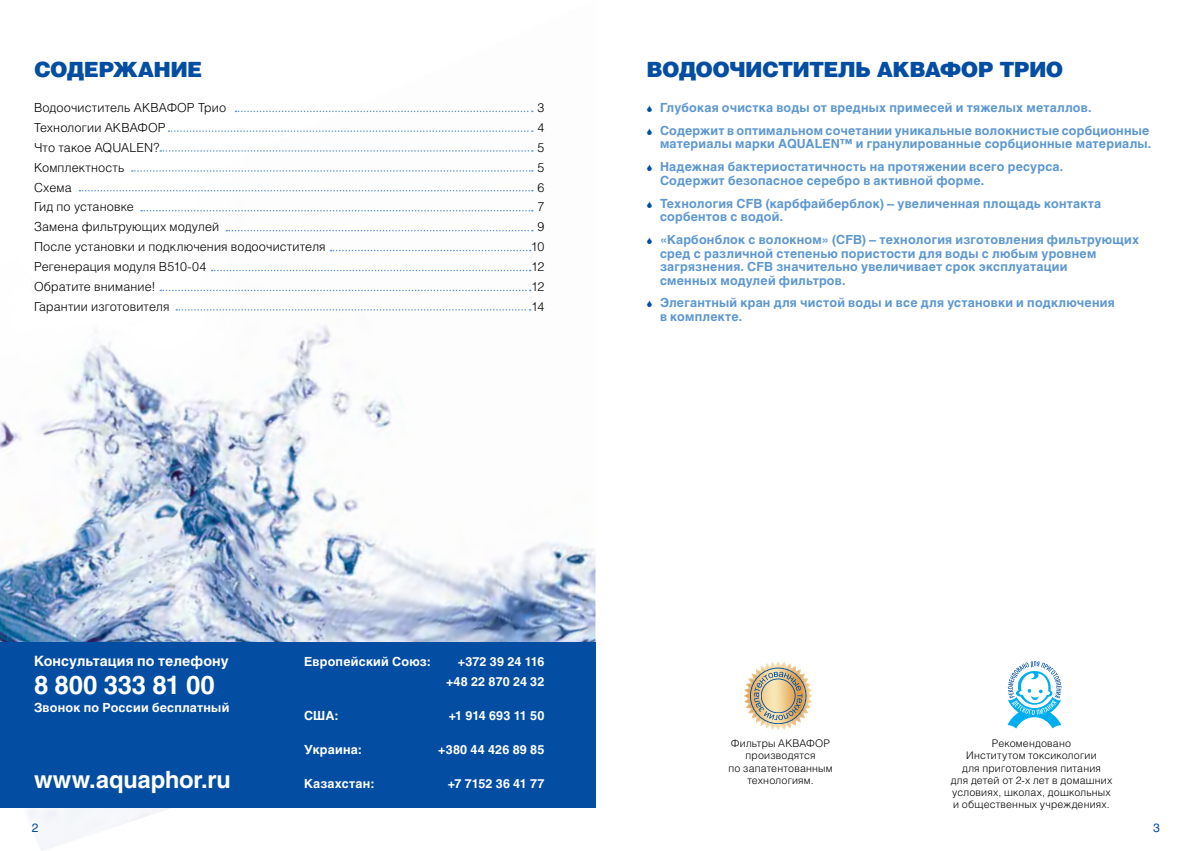
<style>
.page{position:relative;width:1191px;height:851px;background:#fff}
.page>*{position:absolute;margin:0;border:0;box-sizing:border-box;transform-origin:0 0}
.t1{font:700 25.5px "Helios";letter-spacing:-.01em;color:#fff}
.t2{font:700 23.55px "Helios";letter-spacing:-.005em;color:#fff}
.t3{font:21px "Helios Black C";letter-spacing:-.03em;color:#034ea2}
.t4{font:700 14.1px "Helios";letter-spacing:.01em;color:#fff}
.t5{font:700 12.45px/23px "Helios";letter-spacing:.015em;color:#5d97d1}
.t6{font:300 12.45px/20px "Helios";letter-spacing:.01em;color:#000}
.t7{font:700 12.45px/20px "Helios";letter-spacing:.015em;color:#fff;text-align:right}
.t8{font:12px "Helios";color:#034ea2}
.t9{font:300 10.5px/12px "Helios";letter-spacing:.02em;color:#000;text-align:center}
</style>
<div class="page">
<img style="left:0;top:110px;width:595px;height:740px">
<svg style="left:1007px;top:661px;width:54px;height:67px"></svg>
<img style="left:809px;top:683px;width:3px;height:25px">
<svg style="left:743px;top:661px;width:66px;height:68px"></svg>
<div style="left:0;top:642px;width:595px;height:166px;background:#034ea2"></div>
<svg style="left:235px;top:111px;width:298px;height:1px"></svg>
<svg style="left:168px;top:130px;width:365px;height:2px"></svg>
<svg style="left:160px;top:150px;width:373px;height:2px"></svg>
<svg style="left:132px;top:170px;width:401px;height:2px"></svg>
<svg style="left:79px;top:190px;width:454px;height:1px"></svg>
<svg style="left:141px;top:210px;width:392px;height:1px"></svg>
<svg style="left:226px;top:230px;width:307px;height:1px"></svg>
<svg style="left:330px;top:250px;width:200px;height:1px"></svg>
<svg style="left:212px;top:270px;width:318px;height:1px"></svg>
<svg style="left:160px;top:289px;width:370px;height:2px"></svg>
<svg style="left:176px;top:309px;width:354px;height:1px"></svg>
<h3 class="t3" style="left:34px;top:56px;width:170px">содержание</h3>
<p class="t6" style="left:34px;top:97px;width:293px">Водоочиститель АКВАФОР Трио<br>Технологии АКВАФОР<br>Что такое AQUALEN?<br>Комплектность<br>Схема<br>Гид по установке<br>Замена фильтрующих модулей<br>После установки и подключения водоочистителя<br>Регенерация модуля В510-04<br>Обратите внимание!<br>Гарантии изготовителя</p>
<p class="t6" style="left:531px;top:97px;width:15px;text-align:center">3<br>4<br>5<br>5<br>6<br>7<br>9<br>10<br>12<br>12<br>14</p>
<h3 class="t3" style="left:646px;top:56px;width:400px">Водоочиститель АКВАФОР ТРИО</h3>
<p class="t5" style="left:660px;top:96px;width:491px">Глубокая очистка воды от вредных примесей и тяжелых металлов.<br>Содержит в оптимальном сочетании уникальные волокнистые сорбционные</p>
<p class="t5" style="left:660px;top:132px;width:493px">материалы марки AQUALEN™ и гранулированные сорбционные материалы.<br>Надежная бактериостатичность на протяжении всего ресурса.</p>
<p class="t5" style="left:660px;top:169px;width:443px">Содержит безопасное серебро в активной форме.<br>Технология CFB (карбфайберблок) – увеличенная площадь контакта</p>
<p class="t5" style="left:660px;top:205px;width:480px">сорбентов с водой.<br>«Карбонблок с волокном» (CFB) – технология изготовления фильтрующих</p>
<p class="t5" style="left:660px;top:246px;width:438px;line-height:13.5px">сред с различной степенью пористости для воды с любым уровнем загрязнения. CFB значительно увеличивает срок эксплуатации сменных модулей фильтров.</p>
<p class="t5" style="left:660px;top:296px;width:456px;line-height:13.5px">Элегантный кран для чистой воды и все для установки и подключения в комплекте.</p>
<p class="t4" style="left:34px;top:653px;width:196px">Консультация по телефону</p>
<h1 class="t1" style="left:34px;top:669px;width:182px">8 800 333 81 00</h1>
<p class="t7" style="left:34px;top:697px;width:197px">Звонок по России бесплатный</p>
<p class="t7" style="left:304px;top:652px;width:128px">Европейский Союз:</p>
<p class="t7" style="left:304px;top:705px;width:36px">США:</p>
<p class="t7" style="left:304px;top:739px;width:59px">Украина:</p>
<h2 class="t2" style="left:34px;top:766px;width:198px">www.aquaphor.ru</h2>
<p class="t7" style="left:304px;top:773px;width:72px">Казахстан:</p>
<p class="t7" style="left:446px;top:652px;width:100px">+372 39 24 116 +48 22 870 24 32</p>
<p class="t7" style="left:449px;top:705px;width:97px">+1 914 693 11 50</p>
<p class="t7" style="left:438px;top:739px;width:108px">+380 44 426 89 85</p>
<p class="t7" style="left:448px;top:773px;width:98px">+7 7152 36 41 77</p>
<p class="t9" style="left:728px;top:737px;width:106px">Фильтры АКВАФОР производятся<br>по запатентованным технологиям.</p>
<p class="t9" style="left:950px;top:737px;width:163px">Рекомендовано<br>Институтом токсикологии<br>для приготовления питания<br>для детей от 2-х лет в домашних условиях, школах, дошкольных и общественных учреждениях.</p>
<p class="t8" style="left:32px;top:820px;width:8px">2</p>
<p class="t8" style="left:1153px;top:820px;width:8px">3</p>
</div>
